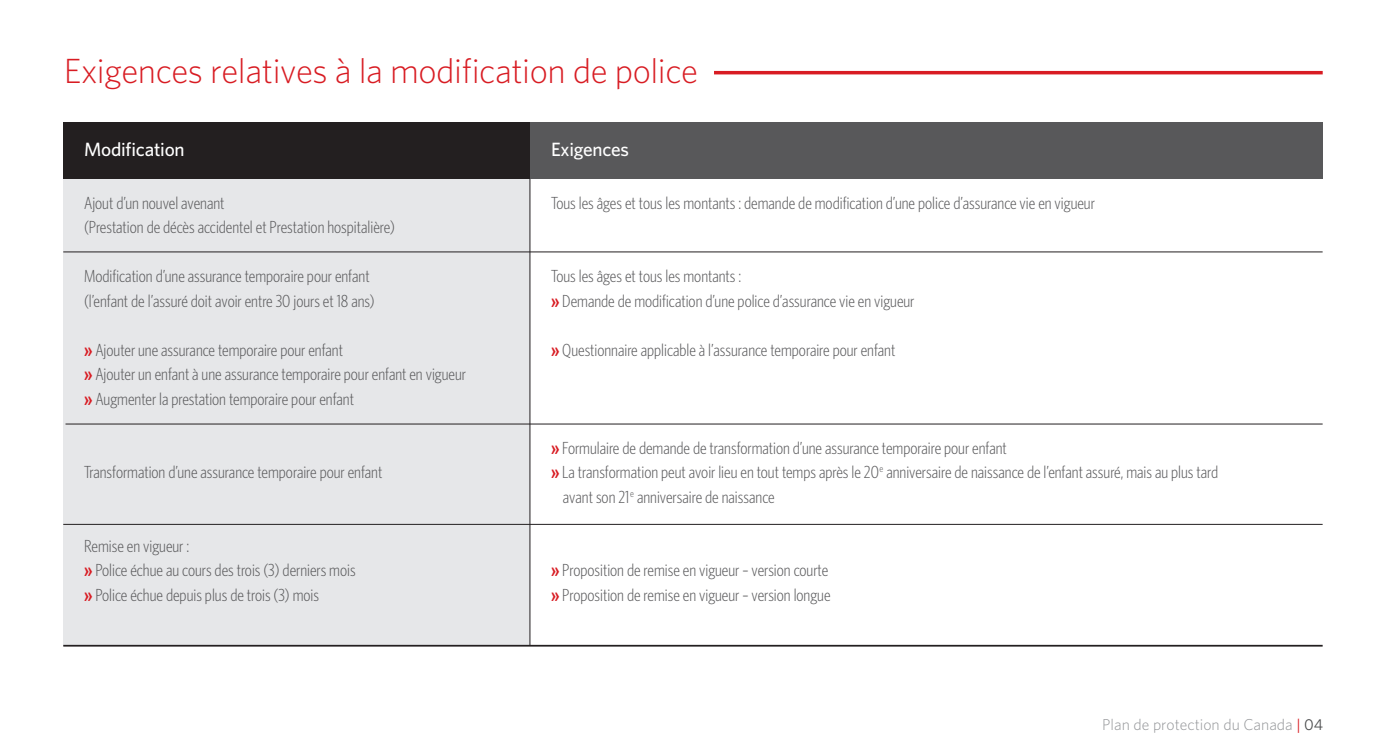
<style>
.page{position:relative;width:1386px;height:756px;background:#fff}
.page>*{position:absolute;margin:0;border:0;box-sizing:border-box;transform-origin:0 0}
.t1{font:300 35px "Whitney";letter-spacing:-.015em;color:#d81c23}
.t2{font:500 19.25px "Whitney";letter-spacing:-.015em;color:#fff}
.t3{font:300 17.5px/24.5px "Whitney Condensed";color:#58585a}
.t4{font:300 15.75px "Whitney";color:#939598}
.s1{font-weight:600;color:#d81c23}
.s2{font-weight:400;color:#d81c23}
.s3{font-weight:400;color:#4b4c4d}
</style>
<div class="page">
<div style="left:63px;top:122px;width:467px;height:57px;background:#231f20"></div>
<div style="left:63px;top:179px;width:467px;height:467px;background:#e6e7e9"></div>
<div style="left:530px;top:122px;width:793px;height:57px;background:#58585a"></div>
<hr style="left:530px;top:179px;width:1px;height:467px;background:#231f20">
<hr style="left:63px;top:252px;width:1260px;height:1px;background:#231f20">
<hr style="left:66px;top:424px;width:1257px;height:1px;background:#231f20">
<hr style="left:63px;top:524px;width:1260px;height:1px;background:#231f20">
<hr style="left:63px;top:645px;width:1260px;height:2px;background:#231f20">
<hr style="left:714px;top:71px;width:609px;height:3px;background:#d81c23">
<h1 class="t1" style="left:64px;top:47px;width:636px">Exigences relatives à la modification de police</h1>
<p class="t2" style="left:84px;top:137px;width:102px">Modification</p>
<p class="t3" style="left:84px;top:190px;width:313px">Ajout d’un nouvel avenant<br>(Prestation de décès accidentel et Prestation hospitalière)</p>
<p class="t3" style="left:84px;top:264px;width:292px">Modification d’une assurance temporaire pour enfant (l’enfant de l’assuré doit avoir entre 30 jours et 18 ans)</p>
<p class="t3" style="left:84px;top:337px;width:383px"><span class="s1">»</span> Ajouter une assurance temporaire pour enfant<br><span class="s1">»</span> Ajouter un enfant à une assurance temporaire pour enfant en vigueur <span class="s1">»</span> Augmenter la prestation temporaire pour enfant</p>
<p class="t3" style="left:84px;top:460px;width:300px">Transformation d’une assurance temporaire pour enfant</p>
<p class="t3" style="left:84px;top:533px;width:273px">Remise en vigueur :<br><span class="s1">»</span> Police échue au cours des trois (3) derniers mois <span class="s1">»</span> Police échue depuis plus de trois (3) mois</p>
<p class="t2" style="left:551px;top:137px;width:80px">Exigences</p>
<p class="t3" style="left:551px;top:190px;width:545px">Tous les âges et tous les montants : demande de modification d’une police d’assurance vie en vigueur</p>
<p class="t3" style="left:551px;top:264px;width:365px">Tous les âges et tous les montants :<br><span class="s1">»</span> Demande de modification d’une police d’assurance vie en vigueur</p>
<p class="t3" style="left:551px;top:337px;width:346px"><span class="s1">»</span> Questionnaire applicable à l’assurance temporaire pour enfant</p>
<p class="t3" style="left:551px;top:435px;width:457px"><span class="s1">»</span> Formulaire de demande de transformation d’une assurance temporaire pour enfant</p>
<p class="t3" style="left:551px;top:460px;width:669px"><span class="s1">»</span> La transformation peut avoir lieu en tout temps après le 20<sup>e</sup> anniversaire de naissance de l’enfant assuré, mais au plus tard</p>
<p class="t3" style="left:563px;top:484px;width:213px">avant son 21<sup>e</sup> anniversaire de naissance</p>
<p class="t3" style="left:551px;top:558px;width:281px"><span class="s1">»</span> Proposition de remise en vigueur – version courte <span class="s1">»</span> Proposition de remise en vigueur – version longue</p>
<p class="t4" style="left:1102px;top:714px;width:222px">Plan de protection du Canada <span class="s2">|</span> <span class="s3">04</span></p>
</div>
